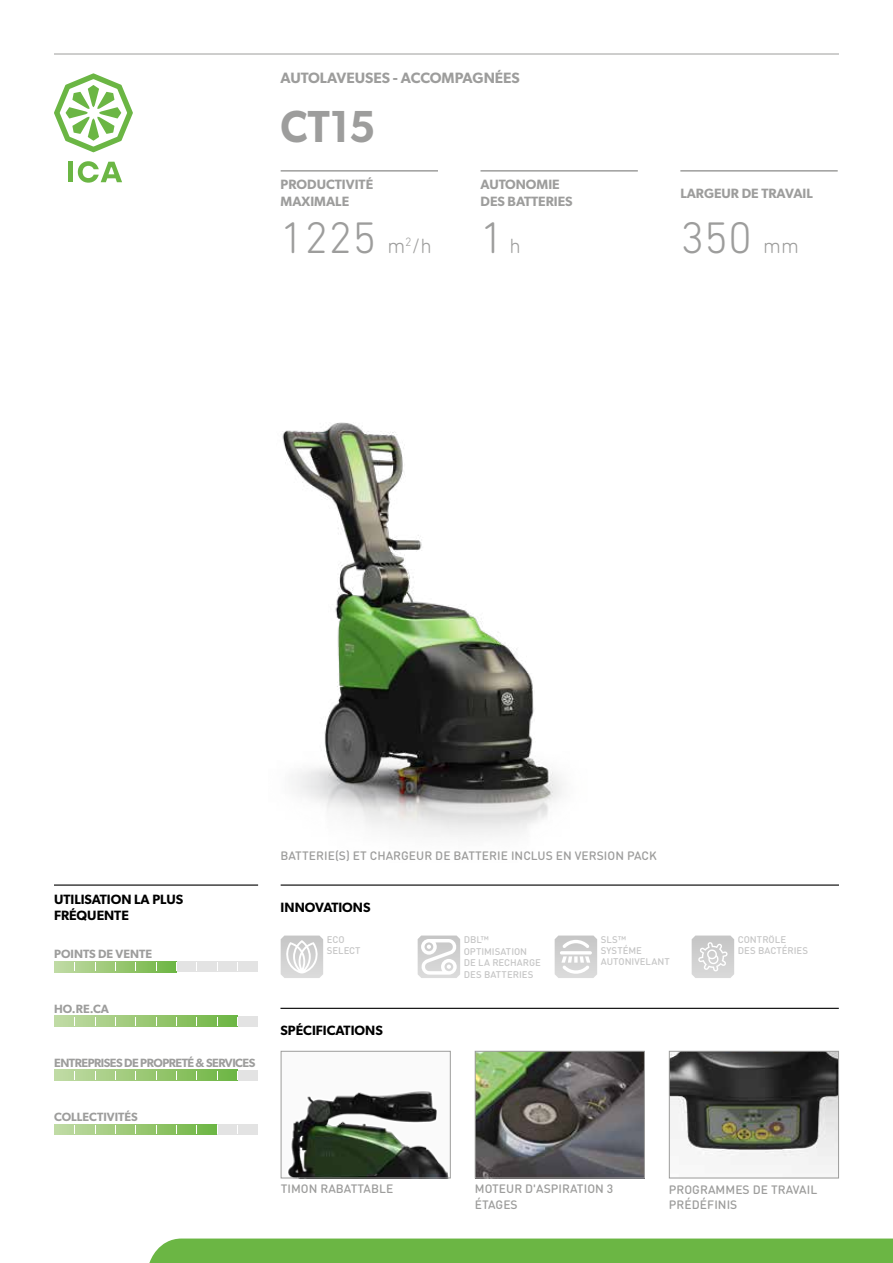
<style>
.page{position:relative;width:893px;height:1263px;background:#fff}
.page>*{position:absolute;margin:0;border:0;box-sizing:border-box;transform-origin:0 0}
.t1{font:300 45px "DIN Next Rounded LT Pro";color:#9d9d9c}
.t2{font:600 45px "Gibson";color:#9d9d9c;scale:.93 1}
.t3{font:600 15px "Gibson";color:#9d9d9c}
.t4{font:600 13.5px/16.2px "Gibson";color:#9d9d9c}
.t5{font:600 13.5px/16.2px "Gibson";color:#000}
.t6{font:500 12px/15.5px "DIN Round Pro";letter-spacing:.005em;color:#9d9d9c}
.t7{font:600 12px "Gibson";letter-spacing:-.03em;color:#9d9d9c}
.t8{font:600 12px "Gibson";color:#9d9d9c}
.t9{font:500 9.6px/11.2px "DIN Round Pro";color:#c6c6c6}
.s1{font-size:21px}
</style>
<div class="page">
<hr style="left:54px;top:54px;width:785px;height:1px;background:#9d9d9c">
<svg style="left:54px;top:73px;width:79px;height:79px"></svg>
<div style="left:68px;top:162px;width:5px;height:20px;background:#6bb644"></div>
<svg style="left:78px;top:161px;width:44px;height:22px"></svg>
<div style="left:149px;top:1238px;width:744px;height:25px;background:#6bb644"></div>
<img style="left:671px;top:1053px;width:166px;height:120px">
<div style="left:669px;top:1051px;width:170px;height:127px;border:1px solid #9d9d9c"></div>
<img style="left:288px;top:1091px;width:161px;height:85px">
<div style="left:281px;top:1051px;width:170px;height:127px;border:1px solid #9d9d9c"></div>
<img style="left:477px;top:1053px;width:166px;height:123px">
<div style="left:475px;top:1051px;width:170px;height:127px;border:1px solid #9d9d9c"></div>
<hr style="left:281px;top:170px;width:157px;height:2px;background:#9d9d9c">
<hr style="left:480px;top:170px;width:158px;height:2px;background:#9d9d9c">
<hr style="left:680px;top:170px;width:158px;height:2px;background:#9d9d9c">
<hr style="left:281px;top:884px;width:558px;height:2px;background:#000">
<hr style="left:280px;top:1008px;width:559px;height:1px;background:#000">
<hr style="left:54px;top:884px;width:204px;height:2px;background:#000">
<div style="left:54px;top:961px;width:204px;height:11px;background:#e3e3e3"></div>
<svg style="left:54px;top:961px;width:122px;height:11px"></svg>
<div style="left:54px;top:1070px;width:204px;height:10px;background:#e3e3e3"></div>
<svg style="left:54px;top:1070px;width:183px;height:10px;background:#9cca79"></svg>
<div style="left:54px;top:1016px;width:204px;height:10px;background:#e3e3e3"></div>
<svg style="left:54px;top:1016px;width:183px;height:10px;background:#9cca79"></svg>
<div style="left:54px;top:1124px;width:204px;height:11px;background:#e3e3e3"></div>
<svg style="left:54px;top:1124px;width:163px;height:11px;background:#9cca78"></svg>
<svg style="left:281px;top:935px;width:42px;height:43px"></svg>
<svg style="left:418px;top:935px;width:42px;height:43px"></svg>
<svg style="left:555px;top:935px;width:42px;height:43px"></svg>
<img style="left:280px;top:422px;width:323px;height:464px">
<svg style="left:692px;top:935px;width:42px;height:43px;background:#d6d6d6"></svg>
<p class="t3" style="left:281px;top:69px;width:241px">AUTOLAVEUSES - ACCOMPAGNÉES</p>
<h1 class="t2" style="left:281px;top:100px;width:103px">CT15</h1>
<p class="t4" style="left:281px;top:176px;width:94px">PRODUCTIVITÉ<br>MAXIMALE</p>
<p class="t4" style="left:480px;top:176px;width:94px">AUTONOMIE<br>DES BATTERIES</p>
<p class="t4" style="left:680px;top:184px;width:134px">LARGEUR DE TRAVAIL</p>
<h1 class="t1" style="left:281px;top:212px;width:242px">1225 <span class="s1">m</span><sup>2</sup><span class="s1">/h</span> 1 <span class="s1">h</span></h1>
<h1 class="t1" style="left:680px;top:212px;width:120px">350 <span class="s1">mm</span></h1>
<p class="t5" style="left:54px;top:890px;width:131px">UTILISATION LA PLUS<br>FRÉQUENTE</p>
<p class="t8" style="left:54px;top:947px;width:99px">POINTS DE VENTE</p>
<p class="t7" style="left:54px;top:1001px;width:56px">HO.RE.CA</p>
<p class="t7" style="left:54px;top:1055px;width:203px">ENTREPRISES DE PROPRETÉ &amp; SERVICES</p>
<p class="t8" style="left:54px;top:1109px;width:85px">COLLECTIVITÉS</p>
<p class="t6" style="left:280px;top:848px;width:378px">BATTERIE(S) ET CHARGEUR DE BATTERIE INCLUS EN VERSION PACK</p>
<p class="t5" style="left:281px;top:899px;width:91px">INNOVATIONS</p>
<p class="t9" style="left:327px;top:933px;width:35px">ECO<br>SELECT</p>
<p class="t9" style="left:464px;top:933px;width:79px;line-height:11.7px">DBL™<br>OPTIMISATION<br>DE LA RECHARGE<br>DES BATTERIES</p>
<p class="t9" style="left:601px;top:933px;width:71px">SLS™<br>SYSTÉME<br>AUTONIVELANT</p>
<p class="t5" style="left:280px;top:1022px;width:104px">SPÉCIFICATIONS</p>
<p class="t9" style="left:738px;top:933px;width:72px">CONTRÔLE<br>DES BACTÉRIES</p>
<p class="t6" style="left:281px;top:1181px;width:114px">TIMON RABATTABLE</p>
<p class="t6" style="left:475px;top:1181px;width:140px">MOTEUR D'ASPIRATION 3<br>ÉTAGES</p>
<p class="t6" style="left:669px;top:1181px;width:150px">PROGRAMMES DE TRAVAIL<br>PRÉDÉFINIS</p>
</div>
